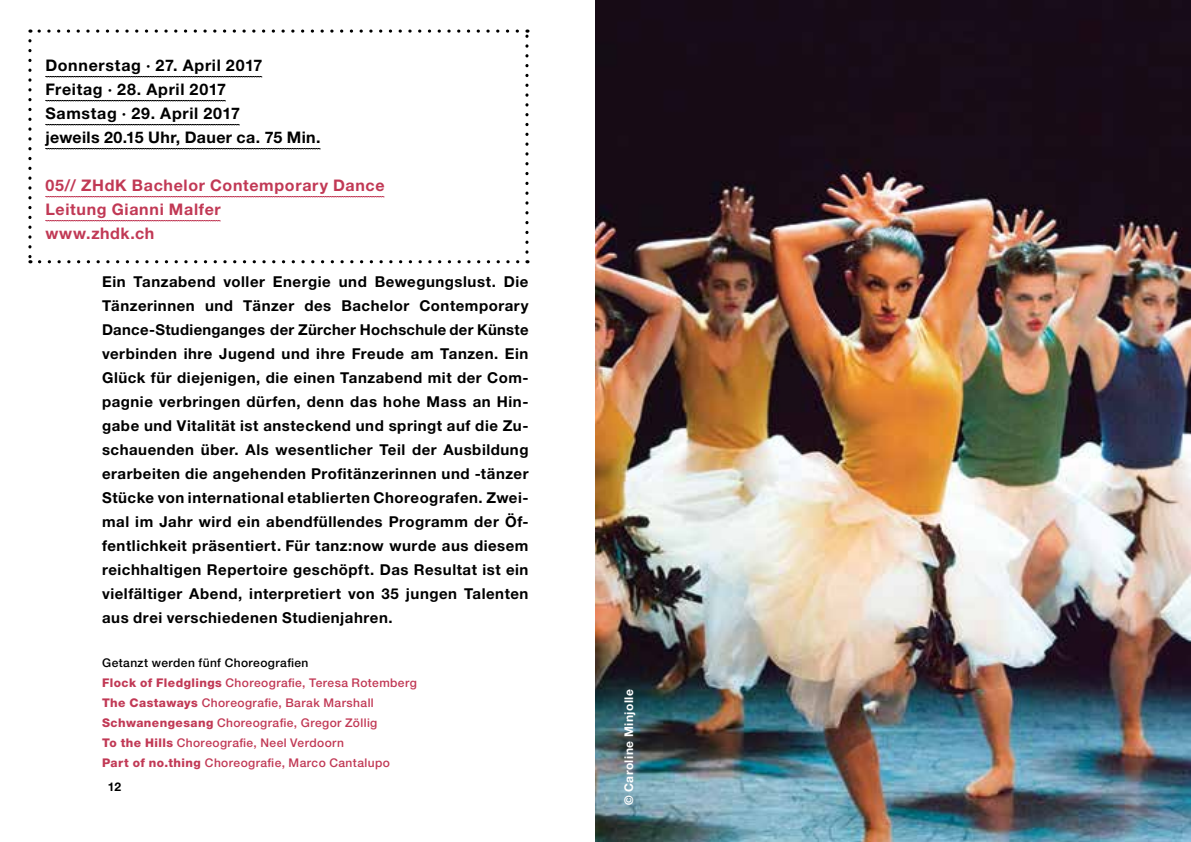
<style>
.page{position:relative;width:1191px;height:842px;background:#fff}
.page>*{position:absolute;margin:0;border:0;box-sizing:border-box;transform-origin:0 0}
.t1{font:700 16px/24px "Helvetica Neue";letter-spacing:.04em;color:#000}
.t2{font:700 16px/24px "Helvetica Neue";letter-spacing:.045em;color:#c13955}
.t3{font:700 16px "Helvetica Neue LT Std";letter-spacing:.035em;color:#c13955}
.t4{font:700 15px/24px "Helvetica Neue LT Std";letter-spacing:.035em;color:#000;text-align:justify}
.t5{font:500 12px/20px "Helvetica Neue LT Std";letter-spacing:.035em;color:#c13955}
.t6{font:700 12px "Helvetica Neue";letter-spacing:.04em;color:#fff}
.t7{font:700 12px "Helvetica Neue";color:#000}
.s1{font-family:"Helvetica Neue LT Std"}
.s2{color:#000}
.s3{font-weight:800}
</style>
<div class="page">
<svg style="left:45px;top:76px;width:217px;height:1px"></svg>
<svg style="left:45px;top:100px;width:181px;height:1px"></svg>
<svg style="left:45px;top:124px;width:195px;height:1px"></svg>
<svg style="left:45px;top:148px;width:276px;height:1px"></svg>
<svg style="left:45px;top:196px;width:339px;height:1px"></svg>
<svg style="left:45px;top:220px;width:176px;height:1px"></svg>
<img style="left:595px;top:0;width:596px;height:842px">
<svg style="left:28px;top:41px;width:4px;height:222px"></svg>
<svg style="left:40px;top:260px;width:488px;height:3px"></svg>
<svg style="left:525px;top:29px;width:3px;height:223px"></svg>
<svg style="left:30px;top:29px;width:487px;height:4px"></svg>
<p class="t1" style="left:45px;top:53px;width:277px">Donnerstag <span class="s1">·</span> 27. April 2017<br>Freitag <span class="s1">·</span> 28. April 2017<br>Samstag <span class="s1">·</span> 29. April 2017<br>jeweils 20.15 Uhr, Dauer ca. 75 Min.</p>
<p class="t2" style="left:45px;top:173px;width:341px">05// ZHdK Bachelor Contemporary Dance<br>Leitung Gianni Malfer</p>
<p class="t3" style="left:45px;top:223px;width:110px">www.zhdk.ch</p>
<p class="t4" style="left:102px;top:269px;width:428px">Ein Tanzabend voller Energie und Bewegungslust. Die Tänzerinnen und Tänzer des Bachelor Contemporary Dance-Studienganges der Zürcher Hochschule der Künste verbinden ihre Jugend und ihre Freude am Tanzen. Ein Glück für diejenigen, die einen Tanzabend mit der Com&shy;pagnie verbringen dürfen, denn das hohe Mass an Hin&shy;gabe und Vitalität ist ansteckend und springt auf die Zu&shy;schauenden über. Als wesentlicher Teil der Ausbildung erarbeiten die angehenden Profitänzerinnen und -tänzer Stücke von international etablierten Choreografen. Zwei&shy;mal im Jahr wird ein abendfüllendes Programm der Öf&shy;fentlichkeit präsentiert. Für tanz:now wurde aus diesem reichhaltigen Repertoire geschöpft. Das Resultat ist ein vielfältiger Abend, interpretiert von 35 jungen Talenten aus drei verschiedenen Studienjahren.</p>
<p class="t5" style="left:102px;top:652px;width:316px"><span class="s2">Getanzt werden fünf Choreografien<br></span><span class="s3">Flock of Fledglings</span> Choreografie, Teresa Rotemberg <span class="s3">The Castaways</span> Choreografie, Barak Marshall <span class="s3">Schwanengesang</span> Choreografie, Gregor Zöllig<br><span class="s3">To the Hills</span> Choreografie, Neel Verdoorn<br><span class="s3">Part of no.thing</span> Choreografie, Marco Cantalupo</p>
<p class="t7" style="left:108px;top:779px;width:15px">12</p>
<p class="t6" style="left:621px;top:805px;width:118px;rotate:-90deg">© Caroline Minjolle</p>
</div>
